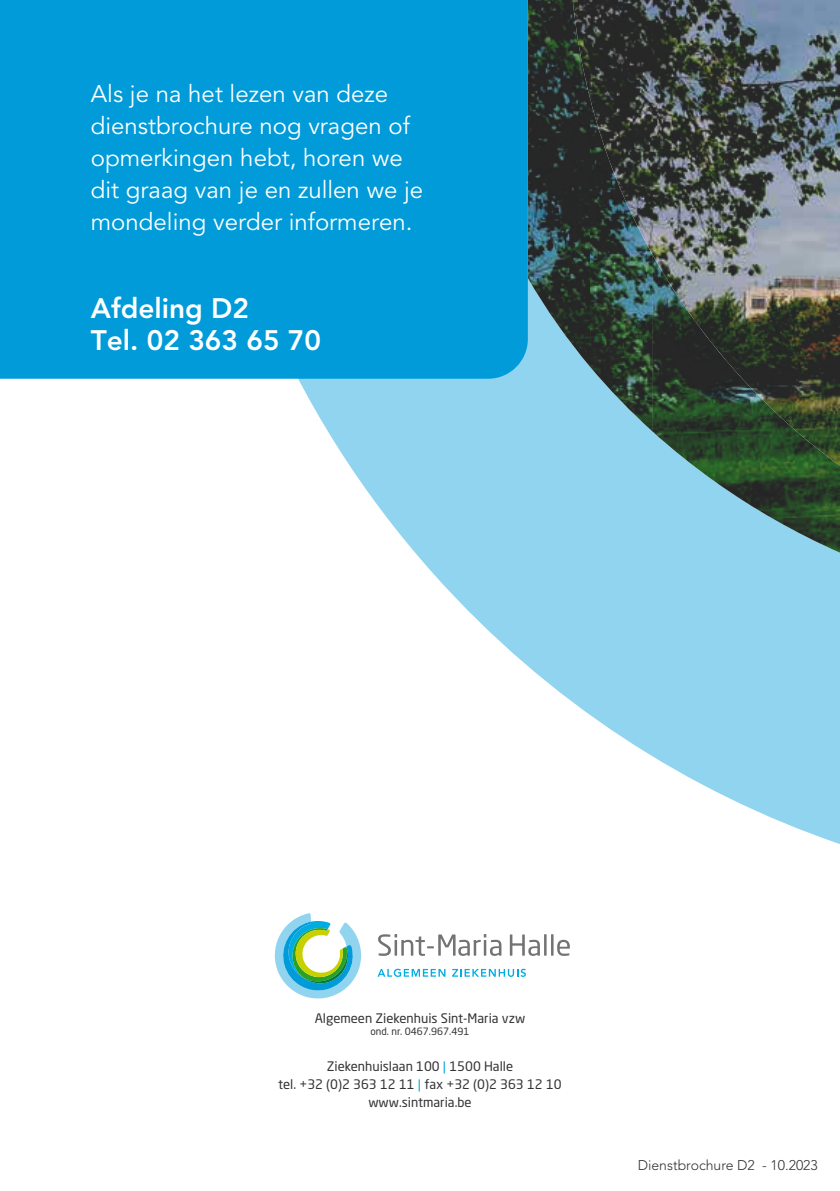
<style>
.page{position:relative;width:840px;height:1191px;background:#fff}
.page>*{position:absolute;margin:0;border:0;box-sizing:border-box;transform-origin:0 0}
.t1{font:800 28px/32px "Avenir LT Std";color:#fefefe}
.t2{font:24px/32px "Avenir LT Std";color:#fefefe}
.t3{font:300 14px "Avenir";color:#333335}
.t4{font:13px/18px "Neo Sans Pro";color:#333335;text-align:center}
.t5{font:10px "Neo Sans Pro";color:#333335}
.s1{color:#00ade2}
</style>
<div class="page">
<svg style="left:298px;top:0;width:541px;height:844px;fill:#91d4f0"></svg>
<img style="left:527px;top:0;width:63px;height:367px">
<img style="left:589px;top:98px;width:63px;height:334px">
<img style="left:652px;top:255px;width:63px;height:227px">
<img style="left:714px;top:347px;width:125px;height:206px">
<svg style="left:378px;top:934px;width:123px;height:22px"></svg>
<svg style="left:509px;top:934px;width:30px;height:22px"></svg>
<hr style="left:543px;top:934px;width:3px;height:21px;background:#737375">
<hr style="left:550px;top:934px;width:3px;height:21px;background:#737375">
<svg style="left:557px;top:939px;width:12px;height:17px"></svg>
<svg style="left:377px;top:968px;width:68px;height:9px"></svg>
<svg style="left:452px;top:968px;width:73px;height:9px"></svg>
<svg style="left:274px;top:913px;width:88px;height:86px"></svg>
<div style="left:0;top:0;width:527px;height:379px;background:#009bd8"></div>
<p class="t2" style="left:91px;top:78px;width:334px">Als je na het lezen van deze dienstbrochure nog vragen of opmerkingen hebt, horen we dit graag van je en zullen we je mondeling verder informeren.</p>
<p class="t1" style="left:91px;top:293px;width:232px">Afdeling D2<br>Tel. 02 363 65 70</p>
<p class="t4" style="left:314px;top:1008px;width:212px">Algemeen Ziekenhuis Sint-Maria vzw</p>
<p class="t5" style="left:370px;top:1024px;width:101px">ond. nr. 0467.967.491</p>
<p class="t4" style="left:278px;top:1056px;width:285px">Ziekenhuislaan 100 <span class="s1">|</span> 1500 Halle<br>tel. +32 (0)2 363 12 11 <span class="s1">|</span> fax +32 (0)2 363 12 10 www.sintmaria.be</p>
<p class="t3" style="left:637px;top:1154px;width:181px">Dienstbrochure D2 - 10.2023</p>
</div>
